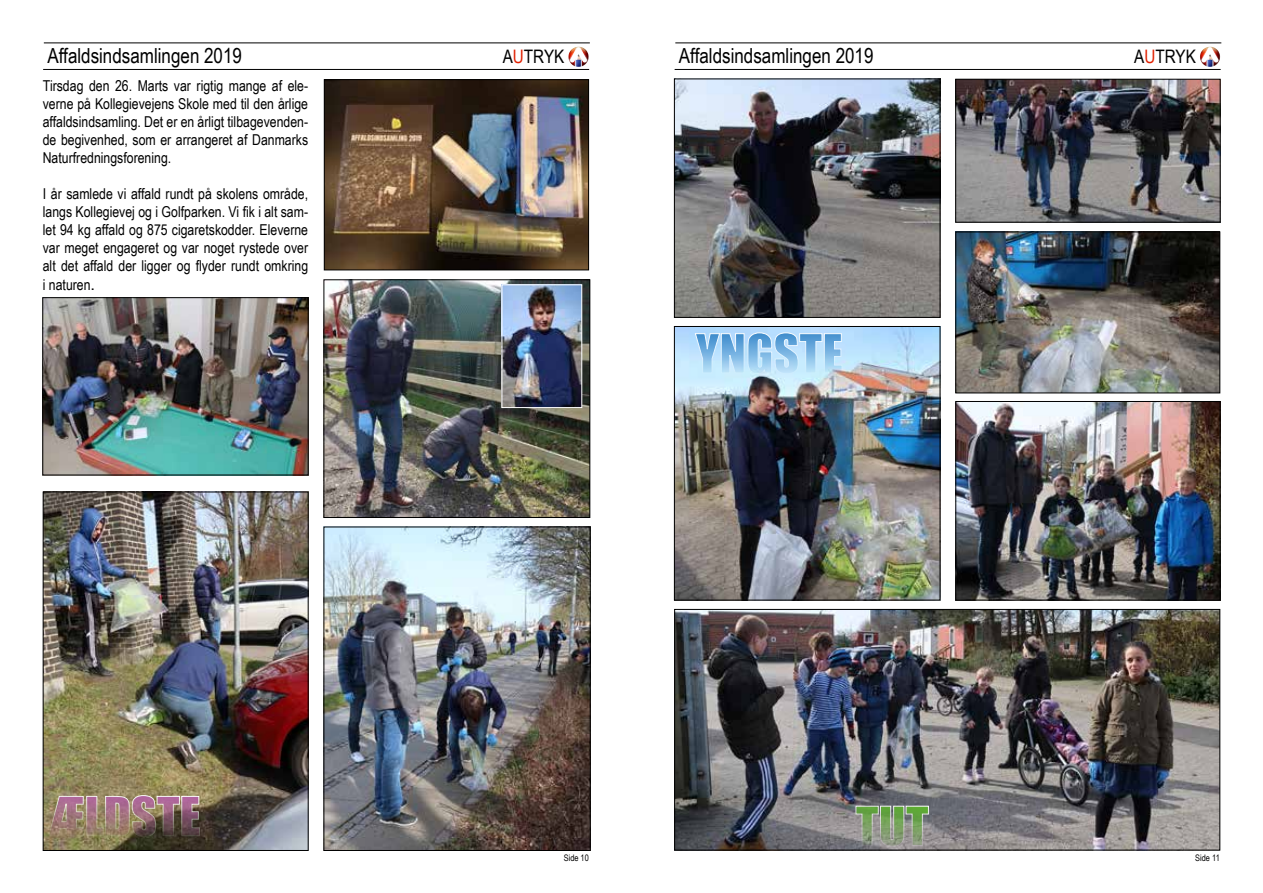
<style>
.page{position:relative;width:1263px;height:893px;background:#fff}
.page>*{position:absolute;margin:0;border:0;box-sizing:border-box;transform-origin:0 0}
.t1{font:20.7px "Arial Narrow";color:#000}
.t2{font:18.6px "Arial Narrow";color:#000}
.t3{font:15px/18px "Arial Narrow";color:#000;text-align:justify}
.t4{font:9px "Arial Narrow";color:#000}
.s1{color:#e12000}
.s2{font-family:"Arial";font-size:16.5px}
</style>
<div class="page">
<hr style="left:43px;top:69px;width:546px;height:1px;background:#000">
<hr style="left:44px;top:43px;width:546px;height:1px;background:#000">
<svg style="left:570px;top:47px;width:17px;height:18px"></svg>
<img style="left:568px;top:47px;width:13px;height:19px">
<hr style="left:675px;top:69px;width:546px;height:1px;background:#000">
<hr style="left:675px;top:43px;width:546px;height:1px;background:#000">
<svg style="left:1201px;top:47px;width:18px;height:18px"></svg>
<img style="left:1200px;top:47px;width:13px;height:19px">
<img style="left:326px;top:81px;width:261px;height:187px">
<div style="left:324px;top:79px;width:265px;height:191px;border:1px solid #000"></div>
<img style="left:44px;top:299px;width:263px;height:174px">
<div style="left:42px;top:297px;width:267px;height:178px;border:1px solid #000"></div>
<img style="left:45px;top:494px;width:262px;height:355px">
<div style="left:43px;top:492px;width:266px;height:359px;border:1px solid #000"></div>
<img style="left:325px;top:281px;width:263px;height:235px">
<div style="left:323px;top:279px;width:267px;height:239px;border:1px solid #000"></div>
<img style="left:325px;top:529px;width:264px;height:320px">
<div style="left:323px;top:527px;width:268px;height:324px;border:1px solid #000"></div>
<img style="left:504px;top:287px;width:76px;height:119px">
<div style="left:502px;top:285px;width:80px;height:123px;border:1px solid #fff"></div>
<img style="left:957px;top:81px;width:261px;height:139px">
<div style="left:955px;top:79px;width:265px;height:143px;border:1px solid #000"></div>
<img style="left:676px;top:611px;width:542px;height:237px">
<div style="left:674px;top:609px;width:546px;height:241px;border:1px solid #000"></div>
<img style="left:957px;top:403px;width:261px;height:195px">
<div style="left:955px;top:401px;width:265px;height:199px;border:1px solid #000"></div>
<img style="left:676px;top:81px;width:262px;height:235px">
<div style="left:674px;top:79px;width:266px;height:239px;border:1px solid #000"></div>
<img style="left:676px;top:328px;width:262px;height:270px">
<div style="left:674px;top:326px;width:266px;height:274px;border:1px solid #000"></div>
<img style="left:957px;top:234px;width:261px;height:157px">
<div style="left:955px;top:232px;width:265px;height:161px;border:1px solid #000"></div>
<svg style="left:855px;top:805px;width:74px;height:42px;background:#899f7c"></svg>
<svg style="left:694px;top:332px;width:149px;height:43px;background:#a0cdee"></svg>
<img style="left:48px;top:795px;width:152px;height:42px">
<h1 class="t1" style="left:47px;top:41px;width:196px">Affaldsindsamlingen 2019</h1>
<p class="t2" style="left:503px;top:43px;width:63px">A<span class="s1">U</span>TRYK</p>
<p class="t3" style="left:43px;top:76px;width:267px">Tirsdag den 26. Marts var rigtig mange af ele&shy;verne på Kollegievejens Skole med til den årlige affaldsindsamling. Det er en årligt tilbagevenden&shy;de begivenhed, som er arrangeret af Danmarks Naturfredningsforening.</p>
<p class="t3" style="left:43px;top:184px;width:267px">I år samlede vi affald rundt på skolens område, langs Kollegievej og i Golfparken. Vi fik i alt sam&shy;let 94 kg affald og 875 cigaretskodder. Eleverne var meget engageret og var noget rystede over alt det affald der ligger og flyder rundt omkring</p>
<p class="t3" style="left:43px;top:276px;width:54px">i naturen<span class="s2">.</span></p>
<h1 class="t1" style="left:679px;top:41px;width:196px">Affaldsindsamlingen 2019</h1>
<p class="t2" style="left:1134px;top:43px;width:63px">A<span class="s1">U</span>TRYK</p>
<p class="t4" style="left:564px;top:851px;width:27px">Side 10</p>
<p class="t4" style="left:1195px;top:851px;width:26px">Side 11</p>
</div>
